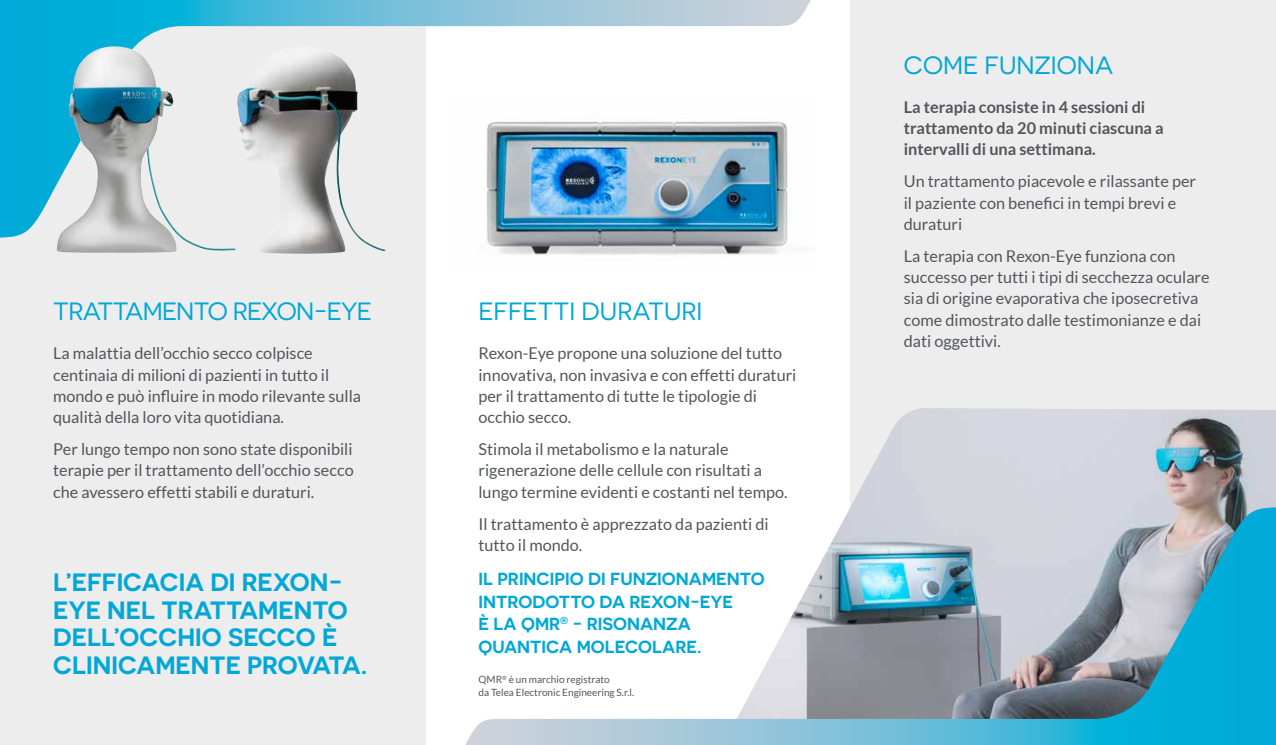
<style>
.page{position:relative;width:1276px;height:745px;background:#fff}
.page>*{position:absolute;margin:0;border:0;box-sizing:border-box;transform-origin:0 0}
.t1{font:600 25px/27.5px "Novecentosanswide";color:#00a7d7}
.t2{font:25px "Novecentosanswide";color:#00a7d7}
.t3{font:25px "Novecentosanswide";letter-spacing:-.03em;color:#00a7d7}
.t4{font:600 17.5px/22.5px "Novecentosanswide";color:#00a7d7}
.t5{font:16.25px/21.2px "Lato";color:#53555b}
.t6{font:700 16.25px/21.2px "Lato";color:#53555b}
.t7{font:10px/12.5px "Lato";color:#53555b}
</style>
<div class="page">
<div style="left:850px;top:0;width:426px;height:744px;background:#ededed"></div>
<div style="left:0;top:0;width:425px;height:744px;background:#ededed"></div>
<svg style="left:0;top:0;width:810px;height:237px"></svg>
<img style="left:448px;top:103px;width:362px;height:152px">
<img style="left:851px;top:408px;width:425px;height:99px">
<img style="left:57px;top:47px;width:178px;height:205px">
<img style="left:237px;top:47px;width:148px;height:206px">
<svg style="left:466px;top:507px;width:810px;height:237px"></svg>
<h1 class="t3" style="left:53px;top:297px;width:320px">TRATTAMENTO REXON-EYE</h1>
<p class="t5" style="left:53px;top:342px;width:309px">La malattia dell’occhio secco colpisce centinaia di milioni di pazienti in tutto il mondo e può influire in modo rilevante sulla qualità della loro vita quotidiana.</p>
<p class="t5" style="left:53px;top:438px;width:302px;text-align:justify">Per lungo tempo non sono state disponibili terapie per il trattamento dell’occhio secco che avessero effetti stabili e duraturi.</p>
<h1 class="t2" style="left:478px;top:297px;width:225px">EFFETTI DURATURI</h1>
<p class="t5" style="left:478px;top:342px;width:319px">Rexon-Eye propone una soluzione del tutto innovativa, non invasiva e con effetti duraturi per il trattamento di tutte le tipologie di occhio secco.</p>
<p class="t5" style="left:478px;top:438px;width:311px">Stimola il metabolismo e la naturale rigenerazione delle cellule con risultati a lungo termine evidenti e costanti nel tempo.</p>
<p class="t5" style="left:478px;top:512px;width:292px">Il trattamento è apprezzato da pazienti di tutto il mondo.</p>
<h1 class="t1" style="left:53px;top:568px;width:316px">L’EFFICACIA DI REXON-<br>EYE NEL TRATTAMENTO<br>DELL’OCCHIO SECCO È<br>CLINICAMENTE PROVATA.</h1>
<p class="t4" style="left:478px;top:567px;width:288px">IL PRINCIPIO DI FUNZIONAMENTO<br>INTRODOTTO DA REXON-EYE<br>È LA QMR<sup>®</sup> - RISONANZA<br>QUANTICA MOLECOLARE.</p>
<p class="t7" style="left:478px;top:672px;width:157px">QMR<sup>®</sup> è un marchio registrato<br>da Telea Electronic Engineering S.r.l.</p>
<h1 class="t2" style="left:904px;top:50px;width:211px">COME FUNZIONA</h1>
<p class="t6" style="left:904px;top:96px;width:261px">La terapia consiste in 4 sessioni di trattamento da 20 minuti ciascuna a intervalli di una settimana.</p>
<p class="t5" style="left:904px;top:170px;width:294px">Un trattamento piacevole e rilassante per il paziente con benefici in tempi brevi e duraturi</p>
<p class="t5" style="left:904px;top:245px;width:307px">La terapia con Rexon-Eye funziona con successo per tutti i tipi di secchezza oculare sia di origine evaporativa che iposecretiva come dimostrato dalle testimonianze e dai dati oggettivi.</p>
</div>
